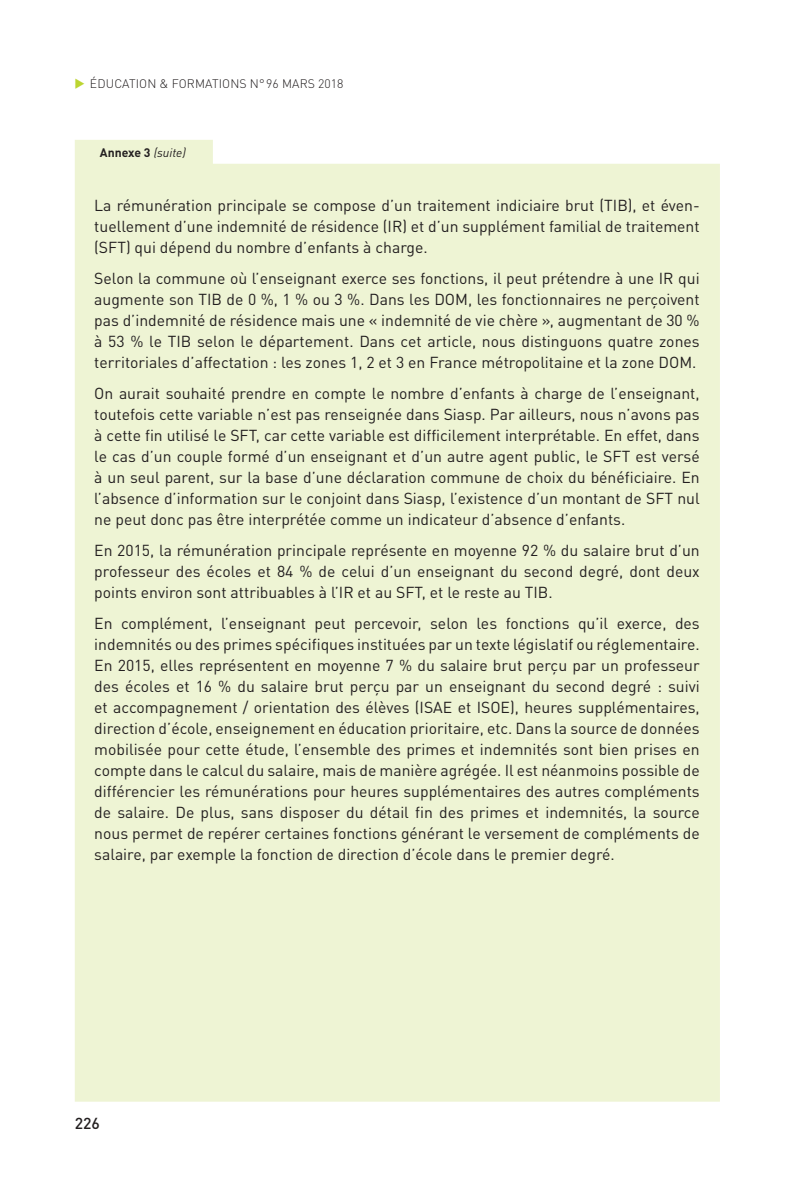
<style>
.page{position:relative;width:794px;height:1191px;background:#fff}
.page>*{position:absolute;margin:0;border:0;box-sizing:border-box;transform-origin:0 0}
.Courant{font:15.75px/21px "DINOT";color:#231f20;text-align:justify}
.t1{font:500 15.75px "DINOT";color:#231f20}
.Titre_courant__gauch{font:300 12.25px "DINOT";letter-spacing:.01em;color:#231f20}
.Filet_fin_d_article{font:700 12.25px "DINOT";color:#231f20}
.s1{color:#bcd531}
.s2{font-weight:400;font-style:italic}
</style>
<div class="page">
<div style="left:75px;top:140px;width:645px;height:961px;background:#eef4d4"></div>
<p class="Titre_courant__gauch" style="left:74px;top:76px;width:270px"><span class="s1">◆</span> ÉDUCATION &amp; FORMATIONS N°96 MARS 2018</p>
<p class="Filet_fin_d_article" style="left:100px;top:145px;width:88px">Annexe 3 <span class="s2">(suite)</span></p>
<p class="Courant" style="left:94px;top:194px;width:607px">La rémunération principale se compose d’un traitement indiciaire brut (TIB), et éven&shy;tuellement d’une indemnité de résidence (IR) et d’un supplément familial de traitement (SFT) qui dépend du nombre d’enfants à charge.</p>
<p class="Courant" style="left:94px;top:267px;width:607px">Selon la commune où l’enseignant exerce ses fonctions, il peut prétendre à une IR qui augmente son TIB de 0 %, 1 % ou 3 %. Dans les DOM, les fonctionnaires ne perçoivent pas d’indemnité de résidence mais une « indemnité de vie chère », augmentant de 30 % à 53 % le TIB selon le département. Dans cet article, nous distinguons quatre zones territoriales d’affectation : les zones 1, 2 et 3 en France métropolitaine et la zone DOM.</p>
<p class="Courant" style="left:94px;top:382px;width:607px">On aurait souhaité prendre en compte le nombre d’enfants à charge de l’enseignant, toutefois cette variable n’est pas renseignée dans Siasp. Par ailleurs, nous n’avons pas à cette fin utilisé le SFT, car cette variable est difficilement interprétable. En effet, dans le cas d’un couple formé d’un enseignant et d’un autre agent public, le SFT est versé à un seul parent, sur la base d’une déclaration commune de choix du bénéficiaire. En l’absence d’information sur le conjoint dans Siasp, l’existence d’un montant de SFT nul ne peut donc pas être interprétée comme un indicateur d’absence d’enfants.</p>
<p class="Courant" style="left:94px;top:539px;width:607px">En 2015, la rémunération principale représente en moyenne 92 % du salaire brut d’un professeur des écoles et 84 % de celui d’un enseignant du second degré, dont deux points environ sont attribuables à l’IR et au SFT, et le reste au TIB.</p>
<p class="Courant" style="left:94px;top:612px;width:607px">En complément, l’enseignant peut percevoir, selon les fonctions qu’il exerce, des indemnités ou des primes spécifiques instituées par un texte législatif ou réglementaire.<br>En 2015, elles représentent en moyenne 7 % du salaire brut perçu par un professeur des écoles et 16 % du salaire brut perçu par un enseignant du second degré : suivi et accompagnement / orientation des élèves (ISAE et ISOE), heures supplémentaires, direction d’école, enseignement en éducation prioritaire, etc. Dans la source de données mobilisée pour cette étude, l’ensemble des primes et indemnités sont bien prises en compte dans le calcul du salaire, mais de manière agrégée. Il est néanmoins possible de différencier les rémunérations pour heures supplémentaires des autres compléments de salaire. De plus, sans disposer du détail fin des primes et indemnités, la source nous permet de repérer certaines fonctions générant le versement de compléments de salaire, par exemple la fonction de direction d’école dans le premier degré.</p>
<p class="t1" style="left:75px;top:1112px;width:27px">226</p>
</div>
